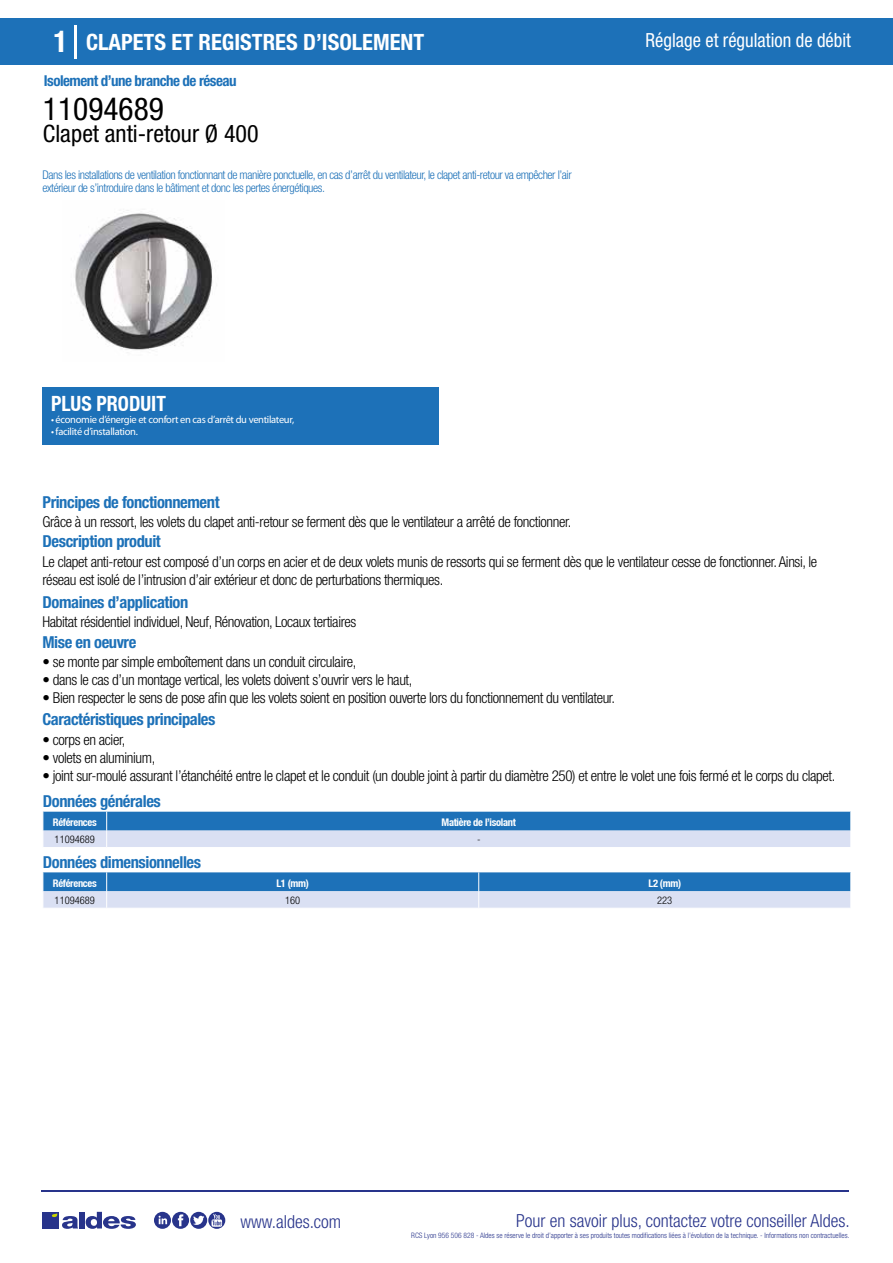
<style>
.page{position:relative;width:893px;height:1263px;background:#fff}
.page>*{position:absolute;margin:0;border:0;box-sizing:border-box;transform-origin:0 0}
.t1{font:condensed 31.5px "Helvetica Neue LT Std";color:#000}
.t2{font:condensed 24px "Helvetica Neue LT Std";color:#000}
.t3{font:700 condensed 22.5px "Helvetica Neue LT Std";color:#fff}
.t4{font:700 condensed 21px "Helvetica Neue";color:#fff;scale:.95 1}
.t5{font:condensed 19.5px "Helvetica Neue LT Std";color:#fff;scale:.95 1}
.t6{font:300 condensed 18px "Helvetica Neue";color:#28348b}
.t7{font:700 condensed 16.5px "Helvetica Neue LT Std";letter-spacing:-.025em;color:#1d71b8}
.t8{font:300 condensed 15px/18px "Helvetica Neue LT Std";letter-spacing:-.025em;color:#000}
.t9{font:700 condensed 15px "Helvetica Neue LT Std";letter-spacing:-.035em;color:#1d71b8}
.t10{font:300 condensed 12px/13.5px "Helvetica Neue LT Std";letter-spacing:-.035em;color:#1d71b8}
.t11{font:10.5px "Myriad Pro";letter-spacing:-.03em;color:#fff}
.t12{font:700 condensed 10.5px "Helvetica Neue";letter-spacing:-.03em;color:#fff}
.t13{font:300 condensed 10.5px "Helvetica Neue";color:#000}
.t14{font:300 condensed 7.5px "Helvetica Neue";color:#28348b}
.s1{font-size:30px}
</style>
<div class="page">
<div style="left:0;top:18px;width:893px;height:46px;background:#1d71b8"></div>
<div style="left:43px;top:387px;width:396px;height:57px;background:#1d71b8"></div>
<hr style="left:74px;top:25px;width:2px;height:33px;background:#fff">
<svg style="left:75px;top:210px;width:138px;height:140px"></svg>
<svg style="left:43px;top:812px;width:808px;height:35px;background:#77a6d4"></svg>
<svg style="left:43px;top:872px;width:808px;height:36px;background:#79a7d4"></svg>
<hr style="left:41px;top:1190px;width:808px;height:1px;background:#28348b">
<svg style="left:154px;top:1212px;width:71px;height:17px"></svg>
<div style="left:42px;top:1212px;width:17px;height:16px;background:#28348b"></div>
<div style="left:79px;top:1212px;width:5px;height:16px;background:#28348b"></div>
<svg style="left:86px;top:1212px;width:50px;height:17px"></svg>
<svg style="left:52px;top:1213px;width:26px;height:16px"></svg>
<h3 class="t3" style="left:54px;top:28px;width:372px"><span class="s1">1</span> CLAPETS ET REGISTRES D’ISOLEMENT</h3>
<h3 class="t5" style="left:646px;top:29px;width:218px">Réglage et régulation de débit</h3>
<p class="t9" style="left:44px;top:71px;width:194px">Isolement d’une branche de réseau</p>
<h1 class="t1" style="left:43px;top:91px;width:122px">11094689</h1>
<h2 class="t2" style="left:43px;top:120px;width:217px">Clapet anti-retour Ø 400</h2>
<p class="t10" style="left:43px;top:167px;width:531px">Dans les installations de ventilation fonctionnant de manière ponctuelle, en cas d’arrêt du ventilateur, le clapet anti-retour va empêcher l’air extérieur de s’introduire dans le bâtiment et donc les pertes énergétiques.</p>
<h3 class="t4" style="left:51px;top:391px;width:122px">PLUS PRODUIT</h3>
<p class="t11" style="left:51px;top:413px;width:245px">• économie d’énergie et confort en cas d’arrêt du ventilateur,</p>
<p class="t11" style="left:51px;top:425px;width:88px">• facilité d’installation.</p>
<p class="t7" style="left:43px;top:492px;width:179px">Principes de fonctionnement</p>
<p class="t7" style="left:43px;top:531px;width:120px">Description produit</p>
<p class="t8" style="left:43px;top:513px;width:530px">Grâce à un ressort, les volets du clapet anti-retour se ferment dès que le ventilateur a arrêté de fonctionner.</p>
<p class="t8" style="left:43px;top:552px;width:776px">Le clapet anti-retour est composé d’un corps en acier et de deux volets munis de ressorts qui se ferment dès que le ventilateur cesse de fonctionner. Ainsi, le réseau est isolé de l’intrusion d’air extérieur et donc de perturbations thermiques.</p>
<p class="t8" style="left:43px;top:613px;width:315px">Habitat résidentiel individuel, Neuf, Rénovation, Locaux tertiaires</p>
<p class="t8" style="left:43px;top:652px;width:315px">• se monte par simple emboîtement dans un conduit circulaire,</p>
<p class="t8" style="left:43px;top:670px;width:371px">• dans le cas d’un montage vertical, les volets doivent s’ouvrir vers le haut,</p>
<p class="t8" style="left:43px;top:688px;width:574px">• Bien respecter le sens de pose afin que les volets soient en position ouverte lors du fonctionnement du ventilateur.</p>
<p class="t7" style="left:43px;top:592px;width:147px">Domaines d’application</p>
<p class="t7" style="left:43px;top:632px;width:95px">Mise en oeuvre</p>
<p class="t7" style="left:43px;top:709px;width:174px">Caractéristiques principales</p>
<p class="t8" style="left:43px;top:730px;width:84px">• corps en acier,</p>
<p class="t8" style="left:43px;top:748px;width:114px">• volets en aluminium,</p>
<p class="t8" style="left:43px;top:766px;width:794px">• joint sur-moulé assurant l’étanchéité entre le clapet et le conduit (un double joint à partir du diamètre 250) et entre le volet une fois fermé et le corps du clapet.</p>
<p class="t7" style="left:43px;top:791px;width:119px">Données générales</p>
<p class="t12" style="left:53px;top:816px;width:45px">Références</p>
<p class="t12" style="left:442px;top:816px;width:76px">Matière de l’isolant</p>
<p class="t13" style="left:55px;top:833px;width:42px">11094689</p>
<p class="t13" style="left:477px;top:833px;width:5px">-</p>
<p class="t7" style="left:43px;top:852px;width:160px">Données dimensionnelles</p>
<p class="t12" style="left:53px;top:877px;width:45px">Références</p>
<p class="t12" style="left:276px;top:877px;width:34px">L1 (mm)</p>
<p class="t12" style="left:648px;top:877px;width:34px">L2 (mm)</p>
<p class="t13" style="left:55px;top:894px;width:42px">11094689</p>
<p class="t13" style="left:285px;top:894px;width:17px">160</p>
<p class="t13" style="left:657px;top:894px;width:17px">223</p>
<p class="t6" style="left:240px;top:1211px;width:102px">www.aldes.com</p>
<p class="t6" style="left:516px;top:1211px;width:335px">Pour en savoir plus, contactez votre conseiller Aldes.</p>
<p class="t14" style="left:411px;top:1230px;width:440px">RCS Lyon 956 506 828 - Aldes se réserve le droit d’apporter à ses produits toutes modifications liées à l’évolution de la technique. - Informations non contractuelles.</p>
</div>
